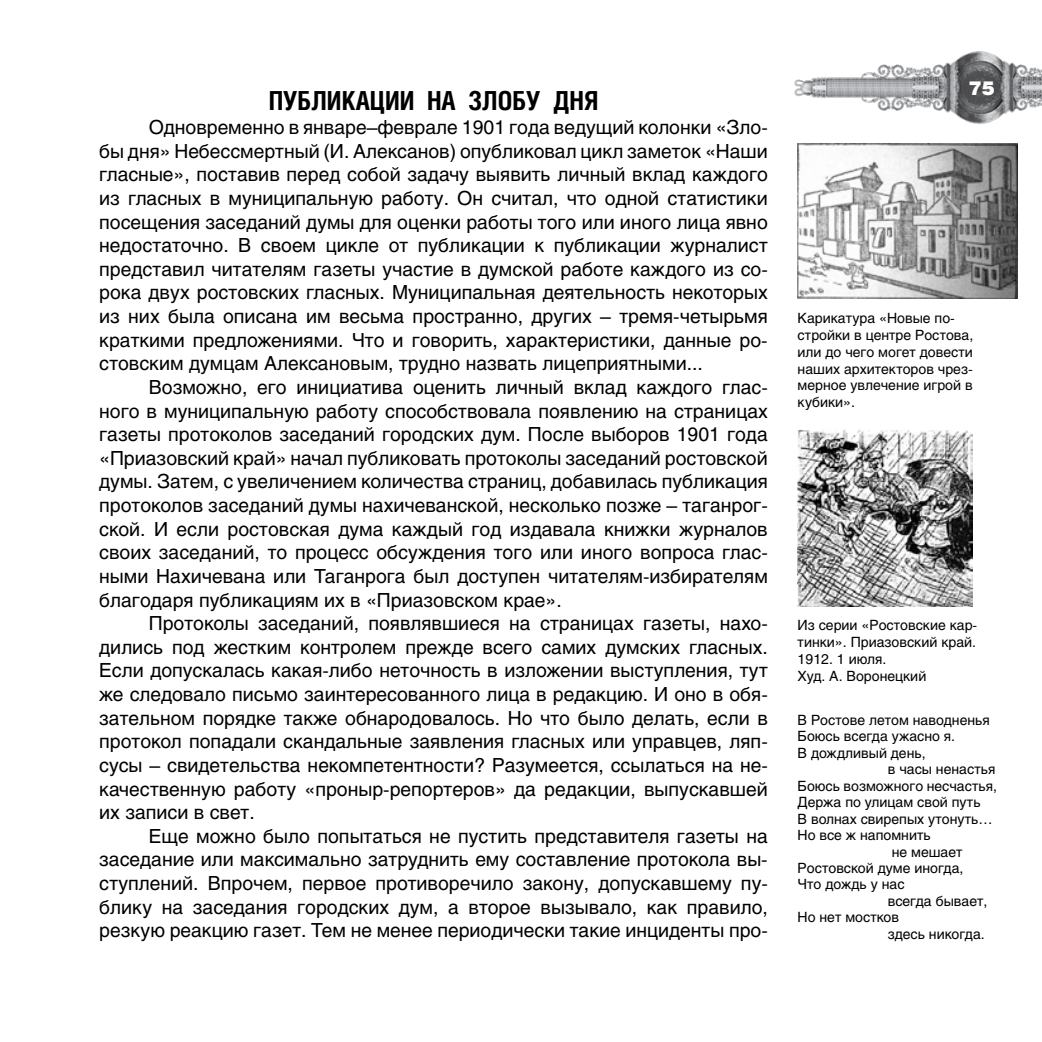
<style>
.page{position:relative;width:1042px;height:1042px;background:#fff}
.page>*{position:absolute;margin:0;border:0;box-sizing:border-box;transform-origin:0 0}
.t1{font:700 26.25px "Helios Cond";color:#000}
.t2{font:19.25px/23.6px "Helios";color:#000;text-align:justify}
.t3{font:900 19.25px "Helios";color:#fff}
.t4{font:14px/16.8px "Helios";color:#000}
</style>
<div class="page">
<img style="left:794px;top:51px;width:248px;height:122px">
<img style="left:797px;top:144px;width:220px;height:154px">
<img style="left:797px;top:429px;width:175px;height:177px">
<h1 class="t1" style="left:269px;top:85px;width:103px">ПУБЛИ КАЦИИ</h1>
<h1 class="t1" style="left:427px;top:85px;width:173px">НА ЗЛОБУ ДНЯ</h1>
<p class="t2" style="left:99px;top:115px;width:670px;text-indent:50px">Одновременно в январе–феврале 1901 года ведущий колонки «Зло&shy;бы дня» Небессмертный (И. Алексанов) опубликовал цикл заметок «Наши гласные», поставив перед собой задачу выявить личный вклад каждого из гласных в муниципальную работу. Он считал, что одной статистики посещения заседаний думы для оценки работы того или иного лица явно недостаточно. В своем цикле от публикации к публикации журналист представил читателям газеты участие в думской работе каждого из со&shy;рока двух ростовских гласных. Муниципальная деятельность некоторых из них была описана им весьма пространно, других – тремя-четырьмя краткими предложениями. Что и говорить, характеристики, данные ро&shy;стовским думцам Алексановым, трудно назвать лицеприятными...</p>
<p class="t2" style="left:99px;top:375px;width:670px;text-indent:50px">Возможно, его инициатива оценить личный вклад каждого глас&shy;ного в муниципальную работу способствовала появлению на страницах газеты протоколов заседаний городских дум. После выборов 1901 года «Приазовский край» начал публиковать протоколы заседаний ростовской думы. Затем, с увеличением количества страниц, добавилась публикация протоколов заседаний думы нахичеванской, несколько позже – таганрог&shy;ской. И если ростовская дума каждый год издавала книжки журналов своих заседаний, то процесс обсуждения того или иного вопроса глас&shy;ными Нахичевана или Таганрога был доступен читателям-избирателям благодаря публикациям их в «Приазовском крае».</p>
<p class="t2" style="left:99px;top:611px;width:670px;text-indent:50px">Протоколы заседаний, появлявшиеся на страницах газеты, нахо&shy;дились под жестким контролем прежде всего самих думских гласных.<br>Если допускалась какая-либо неточность в изложении выступления, тут же следовало письмо заинтересованного лица в редакцию. И оно в обя&shy;зательном порядке также обнародовалось. Но что было делать, если в протокол попадали скандальные заявления гласных или управцев, ляп&shy;сусы – свидетельства некомпетентности? Разумеется, ссылаться на не&shy;качественную работу «проныр-репортеров» да редакции, выпускавшей их записи в свет.</p>
<p class="t2" style="left:99px;top:824px;width:670px;text-indent:50px">Еще можно было попытаться не пустить представителя газеты на заседание или максимально затруднить ему составление протокола вы&shy;ступлений. Впрочем, первое противоречило закону, допускавшему пу&shy;блику на заседания городских дум, а второе вызывало, как правило, резкую реакцию газет. Тем не менее периодически такие инциденты про-</p>
<p class="t3" style="left:969px;top:77px;width:27px">75</p>
<p class="t4" style="left:797px;top:310px;width:177px">Карикатура «Новые по&shy;стройки в центре Ростова, или до чего могет довести наших архитекторов чрез&shy;мерное увлечение игрой в кубики».</p>
<p class="t4" style="left:797px;top:617px;width:181px">Из серии «Ростовские кар&shy;тинки». Приазовский край.<br>1912. 1 июля.<br>Худ. А. Воронецкий</p>
<p class="t4" style="left:797px;top:711px;width:194px">В Ростове летом наводненья</p>
<p class="t4" style="left:797px;top:728px;width:159px">Боюсь всегда ужасно я.</p>
<p class="t4" style="left:797px;top:744px;width:130px">В дождливый день,</p>
<p class="t4" style="left:888px;top:761px;width:109px">в часы ненастья</p>
<p class="t4" style="left:797px;top:777px;width:201px">Боюсь возможного несчастья,</p>
<p class="t4" style="left:797px;top:793px;width:184px">Держа по улицам свой путь</p>
<p class="t4" style="left:797px;top:810px;width:197px">В волнах свирепых утонуть…</p>
<p class="t4" style="left:797px;top:826px;width:135px">Но все ж напомнить</p>
<p class="t4" style="left:892px;top:843px;width:72px">не мешает</p>
<p class="t4" style="left:797px;top:859px;width:167px">Ростовской думе иногда,</p>
<p class="t4" style="left:797px;top:876px;width:108px">Что дождь у нас</p>
<p class="t4" style="left:888px;top:892px;width:101px">всегда бывает,</p>
<p class="t4" style="left:797px;top:909px;width:103px">Но нет мостков</p>
<p class="t4" style="left:888px;top:925px;width:98px">здесь никогда.</p>
</div>
